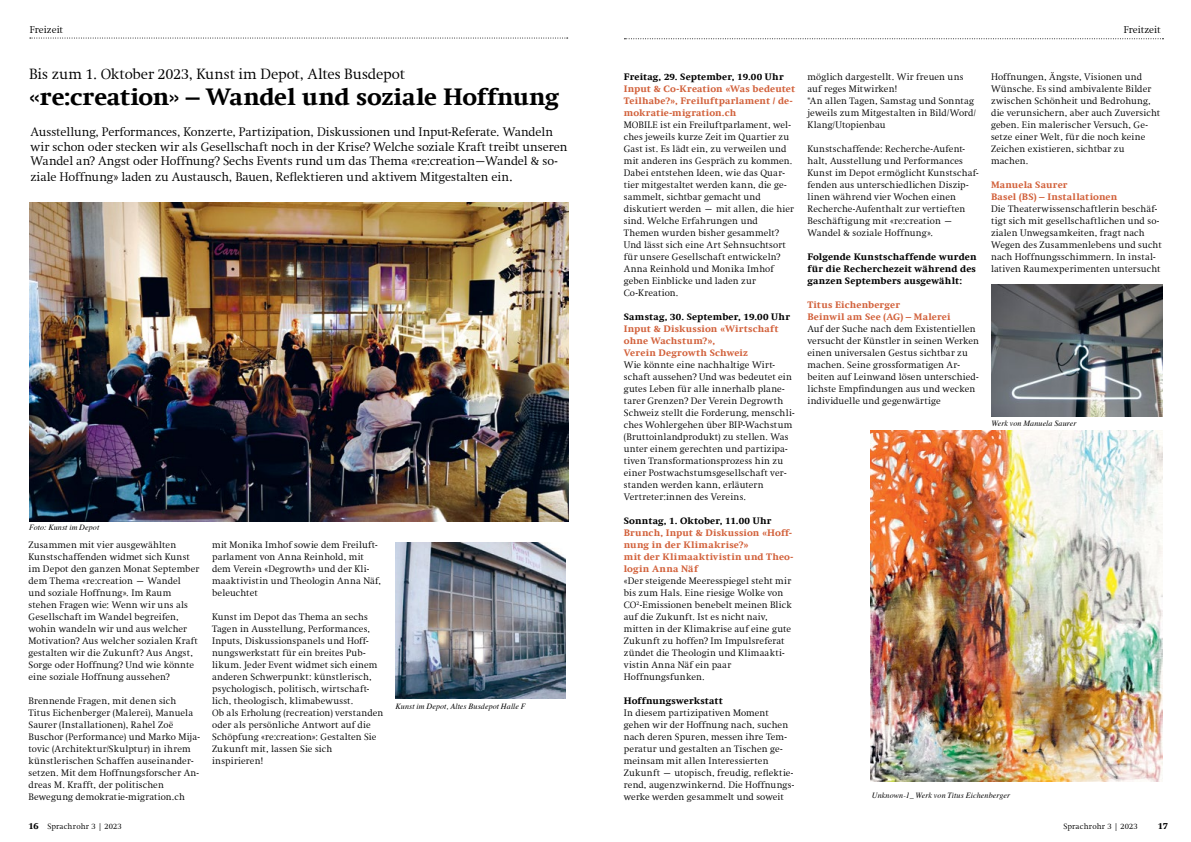
<style>
.page{position:relative;width:1191px;height:842px;background:#fff}
.page>*{position:absolute;margin:0;border:0;box-sizing:border-box;transform-origin:0 0}
.t1{font:800 24px "Swift Com";letter-spacing:-.01em;color:#000}
.t2{font:300 15px "Swift Com";letter-spacing:-.005em;color:#000}
.t3{font:300 12.5px/14.5px "Swift Com";letter-spacing:-.005em;color:#000}
.t4{font:300 10px "Swift Com";letter-spacing:.005em;color:#000}
.t5{font:300 9.5px/12px "Swift Com";letter-spacing:.015em;color:#000}
.t6{font:800 9.5px/12px "Swift Com";letter-spacing:.02em;color:#d2613b}
.t7{font:800 9.5px/12px "Swift Com";letter-spacing:.015em;color:#000;text-align:justify}
.t8{font:800 9px "Swift Com";color:#000}
.t9{font:italic 8px "Times";letter-spacing:.015em;color:#000}
.t10{font:300 8px "Swift Com";letter-spacing:.01em;color:#000}
.s1{font-family:"Helvetica Neue LT Pro";font-weight:400}
.s2{font-size:13.7px}
.s3{font-weight:800;font-size:9px}
</style>
<div class="page">
<svg style="left:30px;top:38px;width:538px;height:1px"></svg>
<svg style="left:624px;top:38px;width:539px;height:1px"></svg>
<img style="left:29px;top:203px;width:539px;height:318px">
<img style="left:395px;top:543px;width:171px;height:156px">
<img style="left:870px;top:431px;width:292px;height:350px">
<img style="left:991px;top:284px;width:171px;height:132px">
<p class="t4" style="left:30px;top:24px;width:35px">Freizeit</p>
<p class="t4" style="left:1123px;top:24px;width:38px">Freitzeit</p>
<h2 class="t2" style="left:29px;top:66px;width:377px">Bis zum 1. Oktober 2023, Kunst im Depot, Altes Busdepot</h2>
<h1 class="t1" style="left:29px;top:82px;width:532px"><span class="s1">«</span>re:creation<span class="s1">»</span> – Wandel und soziale Hoffnung</h1>
<p class="t3" style="left:31px;top:125px;width:538px">Ausstellung, Performances, Konzerte, Partizipation, Diskussionen und Input-Referate. Wandeln wir schon oder stecken wir als Gesellschaft noch in der Krise? Welche soziale Kraft treibt unseren<br>Wandel an? Angst oder Hoffnung? Sechs Events rund um das Thema «re:creation–Wandel &amp; so-</p>
<h3 class="t3" style="left:31px;top:170px;width:483px">ziale Hoffnung» laden zu Austausch, Bauen, Reflektieren und aktivem Mitgestalten ein<span class="s2">.</span></h3>
<p class="t9" style="left:29px;top:520px;width:72px">Foto: Kunst im Depot</p>
<p class="t5" style="left:28px;top:539px;width:172px">Zusammen mit vier ausgewählten Kunstschaffenden widmet sich Kunst im Depot den ganzen Monat September dem Thema «re:creation – Wandel und soziale Hoffnung». Im Raum stehen Fragen wie: Wenn wir uns als Gesellschaft im Wandel begreifen, wohin wandeln wir und aus welcher Motivation? Aus welcher sozialen Kraft gestalten wir die Zukunft? Aus Angst, Sorge oder Hoffnung? Und wie könnte eine soziale Hoffnung aussehen?</p>
<p class="t5" style="left:28px;top:695px;width:173px">Brennende Fragen, mit denen sich Titus Eichenberger (Malerei), Manuela Saurer (Installationen), Rahel Zoë Buschor (Performance) und Marko Mija&shy;tovic (Architektur/Skulptur) in ihrem künstlerischen Schaffen auseinander&shy;setzen. Mit dem Hoffnungsforscher An&shy;dreas M. Krafft, der politischen Bewegung demokratie-migration.ch</p>
<p class="t5" style="left:212px;top:539px;width:170px">mit Monika Imhof sowie dem Freiluft&shy;parlament von Anna Reinhold, mit dem Verein «Degrowth» und der Kli&shy;maaktivistin und Theologin Anna Näf, beleuchtet</p>
<p class="t5" style="left:212px;top:611px;width:173px">Kunst im Depot das Thema an sechs Tagen in Ausstellung, Performances, Inputs, Diskussionspanels und Hoff&shy;nungswerkstatt für ein breites Pub&shy;likum. Jeder Event widmet sich einem anderen Schwerpunkt: künstlerisch, psychologisch, politisch, wirtschaft&shy;lich, theologisch, klimabewusst.<br>Ob als Erholung (recreation) verstanden oder als persönliche Antwort auf die Schöpfung «re:creation»: Gestalten Sie Zukunft mit, lassen Sie sich inspirieren!</p>
<p class="t9" style="left:395px;top:700px;width:132px">Kunst im Depot, Altes Busdepot Halle F</p>
<p class="t7" style="left:624px;top:71px;width:161px">Freitag, 29. September, 19.00 Uhr</p>
<p class="t6" style="left:624px;top:83px;width:173px">Input &amp; Co-Kreation «Was bedeutet<br>Teilhabe?», Freiluftparlament / de&shy;mokratie-migration.ch</p>
<p class="t5" style="left:624px;top:119px;width:172px">MOBILE ist ein Freiluftparlament, wel&shy;ches jeweils kurze Zeit im Quartier zu Gast ist. Es lädt ein, zu verweilen und mit anderen ins Gespräch zu kommen.<br>Dabei entstehen Ideen, wie das Quar&shy;tier mitgestaltet werden kann, die ge&shy;sammelt, sichtbar gemacht und diskutiert werden – mit allen, die hier sind. Welche Erfahrungen und Themen wurden bisher gesammelt?<br>Und lässt sich eine Art Sehnsuchtsort für unsere Gesellschaft entwickeln?<br>Anna Reinhold und Monika Imhof geben Einblicke und laden zur Co-Kreation.</p>
<p class="t7" style="left:624px;top:311px;width:168px">Samstag, 30. September, 19.00 Uhr</p>
<p class="t6" style="left:624px;top:323px;width:156px">Input &amp; Diskussion «Wirtschaft ohne Wachstum?»,<br>Verein Degrowth Schweiz</p>
<p class="t5" style="left:624px;top:359px;width:172px">Wie könnte eine nachhaltige Wirt&shy;schaft aussehen? Und was bedeutet ein gutes Leben für alle innerhalb plane&shy;tarer Grenzen? Der Verein Degrowth Schweiz stellt die Forderung, menschli&shy;ches Wohlergehen über BIP-Wachstum (Bruttoinlandprodukt) zu stellen. Was unter einem gerechten und partizipa&shy;tiven Transformationsprozess hin zu einer Postwachstumsgesellschaft ver&shy;standen werden kann, erläutern Vertreter:innen des Vereins.</p>
<p class="t7" style="left:624px;top:515px;width:149px">Sonntag, 1. Oktober, 11.00 Uhr</p>
<p class="t6" style="left:624px;top:527px;width:171px">Brunch, Input &amp; Diskussion «Hoff&shy;nung in der Klimakrise?»<br>mit der Klimaaktivistin und Theo&shy;login Anna Näf</p>
<p class="t5" style="left:624px;top:575px;width:169px">«Der steigende Meeresspiegel steht mir bis zum Hals. Eine riesige Wolke von CO<sup>2</sup>-Emissionen benebelt meinen Blick auf die Zukunft. Ist es nicht naiv, mitten in der Klimakrise auf eine gute Zukunft zu hoffen? Im Impulsreferat zündet die Theologin und Klimaakti&shy;vistin Anna Näf ein paar Hoffnungsfunken.</p>
<p class="t7" style="left:624px;top:695px;width:101px">Hoffnungswerkstatt</p>
<p class="t5" style="left:624px;top:707px;width:172px">In diesem partizipativen Moment gehen wir der Hoffnung nach, suchen nach deren Spuren, messen ihre Tem&shy;peratur und gestalten an Tischen ge&shy;meinsam mit allen Interessierten Zukunft – utopisch, freudig, reflektie&shy;rend, augenzwinkernd. Die Hoffnungs&shy;werke werden gesammelt und soweit</p>
<p class="t5" style="left:807px;top:71px;width:170px">möglich dargestellt. Wir freuen uns auf reges Mitwirken!<br>*An allen Tagen, Samstag und Sonntag jeweils zum Mitgestalten in Bild/Word/<br>Klang/Utopienbau</p>
<p class="t5" style="left:807px;top:143px;width:173px">Kunstschaffende: Recherche-Aufent&shy;halt, Ausstellung und Performances Kunst im Depot ermöglicht Kunstschaf&shy;fenden aus unterschiedlichen Diszip&shy;linen während vier Wochen einen Recherche-Aufenthalt zur vertieften Beschäftigung mit «re:creation – Wandel &amp; soziale Hoffnung».</p>
<p class="t7" style="left:807px;top:251px;width:171px">Folgende Kunstschaffende wurden für die Recherchezeit während des ganzen Septembers ausgewählt:</p>
<p class="t6" style="left:807px;top:299px;width:145px">Titus Eichenberger<br>Beinwil am See (AG) – Malerei</p>
<p class="t5" style="left:807px;top:323px;width:173px">Auf der Suche nach dem Existentiellen versucht der Künstler in seinen Werken einen universalen Gestus sichtbar zu machen. Seine grossformatigen Ar&shy;beiten auf Leinwand lösen unterschied&shy;lichste Empfindungen aus und wecken individuelle und gegenwärtige</p>
<p class="t5" style="left:991px;top:71px;width:170px">Hoffnungen, Ängste, Visionen und<br>Wünsche. Es sind ambivalente Bilder zwischen Schönheit und Bedrohung, die verunsichern, aber auch Zuversicht geben. Ein malerischer Versuch, Ge&shy;setze einer Welt, für die noch keine<br>Zeichen existieren, sichtbar zu machen.</p>
<p class="t6" style="left:991px;top:179px;width:128px">Manuela Saurer<br>Basel (BS) – Installationen</p>
<p class="t5" style="left:991px;top:203px;width:172px">Die Theaterwissenschaftlerin beschäf&shy;tigt sich mit gesellschaftlichen und so&shy;zialen Unwegsamkeiten, fragt nach Wegen des Zusammenlebens und sucht nach Hoffnungsschimmern. In instal&shy;lativen Raumexperimenten untersucht</p>
<p class="t9" style="left:991px;top:417px;width:87px">Werk von Manuela Saurer</p>
<p class="t9" style="left:872px;top:788px;width:140px">Unknown-1_ Werk von Titus Eichenberger</p>
<p class="t10" style="left:28px;top:822px;width:95px"><span class="s3">16</span> Sprachrohr 3 | 2023</p>
<p class="t10" style="left:1063px;top:822px;width:76px">Sprachrohr 3 | 2023</p>
<p class="t8" style="left:1157px;top:820px;width:12px">17</p>
</div>
